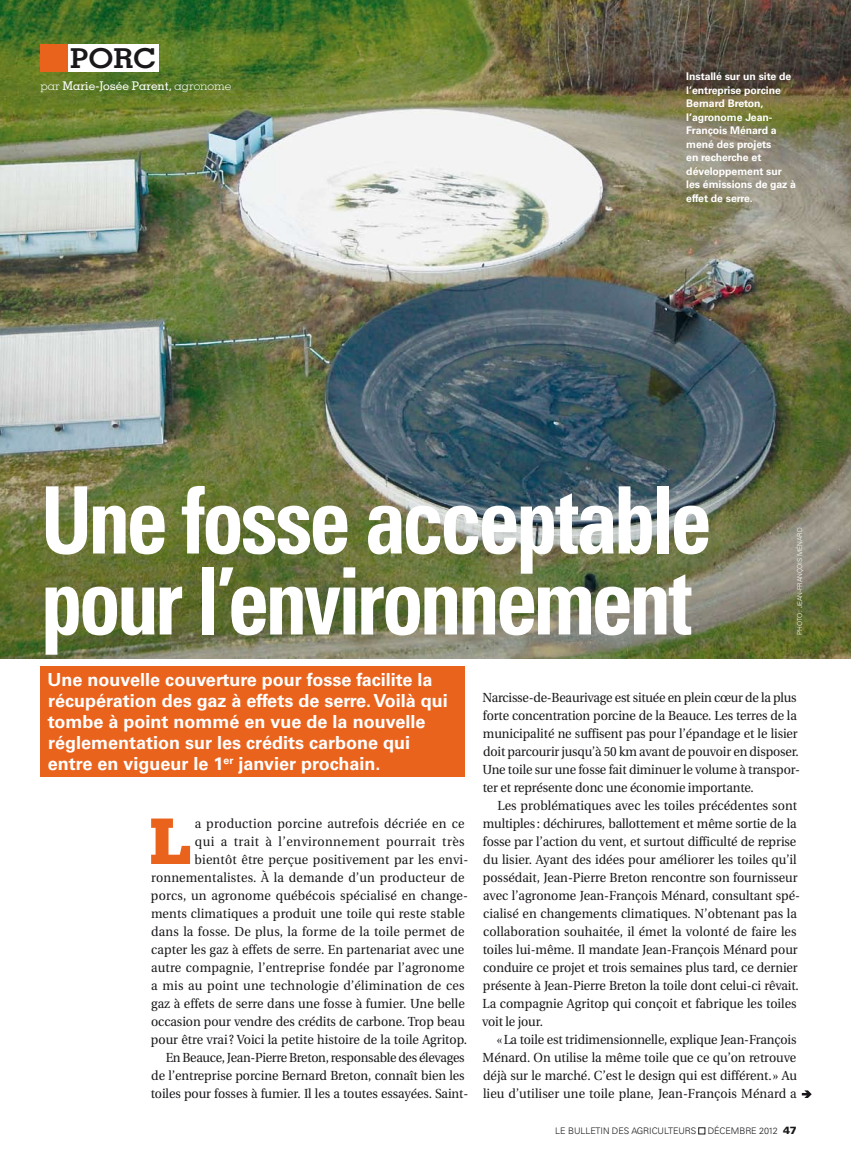
<style>
.page{position:relative;width:851px;height:1161px;background:#fff}
.page>*{position:absolute;margin:0;border:0;box-sizing:border-box;transform-origin:0 0}
.t1{font:700 condensed 93px/81px "Univers";letter-spacing:-.045em;color:#fff;scale:.9 1}
.t2{font:800 63px "Memphis";color:#ea631d;scale:.95 1}
.t3{font:700 27.45px "Memphis";color:#1a171b;scale:1.1 1}
.t4{font:700 18px/21px "Univers";color:#fff}
.t5{font:13.2px/18px "Utopia";color:#1a171b;scale:.95 1}
.t6{font:13.2px "Utopia";letter-spacing:.02em;color:#1a171b;scale:.95 1}
.t7{font:13.2px "Utopia";letter-spacing:-.02em;color:#1a171b;scale:.95 1}
.t8{font:13.2px "Utopia";letter-spacing:.035em;color:#1a171b;scale:.95 1}
.t9{font:500 12px "Memphis";letter-spacing:-.005em;color:#fff}
.t10{font:700 10.5px/13.5px "Univers";letter-spacing:-.005em;color:#fff}
.t11{font:300 9px "Univers";letter-spacing:-.005em;color:#1a171b}
.t12{font:300 6.75px "Univers";letter-spacing:-.005em;color:#fff}
.s1{font-weight:300}
.s2{font-weight:900;font-size:10.5px}
</style>
<div class="page">
<div style="left:698px;top:1128px;width:7px;height:6px;border:1px solid #1a171b"></div>
<img style="left:0;top:0;width:850px;height:658px">
<div style="left:68px;top:45px;width:91px;height:27px;background:#fff"></div>
<div style="left:40px;top:45px;width:28px;height:27px;background:#ea631d"></div>
<div style="left:40px;top:666px;width:425px;height:111px;background:#ea631d"></div>
<svg style="left:801px;top:1090px;width:10px;height:8px"></svg>
<h3 class="t3" style="left:70px;top:41px;width:80px">PORC</h3>
<p class="t9" style="left:40px;top:78px;width:192px"><span class="s1">par</span> Marie-Josée Parent, <span class="s1">agronome</span></p>
<p class="t10" style="left:686px;top:70px;width:111px">Installé sur un site de l’entreprise porcine<br>Bernard Breton, l’agronome Jean-<br>François Ménard a mené des projets<br>en recherche et développement sur les émissions de gaz à effet de serre.</p>
<h1 class="t1" style="left:41px;top:480px;width:747px">Une fosse acceptable pour l’environnement</h1>
<p class="t12" style="left:795px;top:634px;width:107px;rotate:-90deg">PHOTO: JEAN-FRANÇOIS MÉNARD</p>
<h3 class="t4" style="left:48px;top:670px;width:402px">Une nouvelle couverture pour fosse facilite la récupération des gaz à effets de serre. Voilà qui tombe à point nommé en vue de la nouvelle réglementation sur les crédits carbone qui entre en vigueur le 1<sup>er</sup> janvier prochain.</h3>
<h2 class="t2" style="left:149px;top:801px;width:47px">L</h2>
<p class="t6" style="left:195px;top:816px;width:285px">a production porcine autrefois décriée en ce</p>
<p class="t8" style="left:195px;top:834px;width:285px">qui a trait à l’environnement pourrait très</p>
<p class="t5" style="left:194px;top:851px;width:289px">bientôt être perçue positivement par les envi-</p>
<p class="t5" style="left:151px;top:869px;width:331px">ronnementalistes. À la demande d’un producteur de</p>
<p class="t6" style="left:151px;top:888px;width:335px">porcs, un agronome québécois spécialisé en change-</p>
<p class="t5" style="left:151px;top:905px;width:332px">ments climatiques a produit une toile qui reste stable</p>
<p class="t5" style="left:151px;top:923px;width:331px">dans la fosse. De plus, la forme de la toile permet de</p>
<p class="t5" style="left:151px;top:941px;width:331px">capter les gaz à effets de serre. En partenariat avec une</p>
<p class="t5" style="left:151px;top:959px;width:331px">autre compagnie, l’entreprise fondée par l’agronome</p>
<p class="t5" style="left:151px;top:977px;width:331px">a mis au point une technologie d’élimination de ces</p>
<p class="t5" style="left:151px;top:995px;width:331px">gaz à effets de serre dans une fosse à fumier. Une belle</p>
<p class="t5" style="left:151px;top:1013px;width:332px">occasion pour vendre des crédits de carbone. Trop beau</p>
<p class="t5" style="left:151px;top:1031px;width:334px">pour être vrai? Voici la petite histoire de la toile Agritop.</p>
<p class="t7" style="left:166px;top:1050px;width:316px">En Beauce, Jean-Pierre Breton, responsable des élevages</p>
<p class="t5" style="left:151px;top:1067px;width:331px">de l’entreprise porcine Bernard Breton, connaît bien les</p>
<p class="t5" style="left:151px;top:1085px;width:336px">toiles pour fosses à fumier. Il les a toutes essayées. Saint-</p>
<p class="t5" style="left:482px;top:689px;width:336px">Narcisse-de-Beaurivage est située en plein cœur de la plus forte concentration porcine de la Beauce. Les terres de la municipalité ne suffisent pas pour l’épandage et le lisier doit parcourir jusqu’à 50 km avant de pouvoir en disposer.<br>Une toile sur une fosse fait diminuer le volume à transpor&shy;ter et représente donc une économie importante.</p>
<p class="t5" style="left:482px;top:797px;width:336px;text-indent:16px">Les problématiques avec les toiles précédentes sont multiples: déchirures, ballottement et même sortie de la fosse par l’action du vent, et surtout difficulté de reprise du lisier. Ayant des idées pour améliorer les toiles qu’il possédait, Jean-Pierre Breton rencontre son fournisseur avec l’agronome Jean-François Ménard, consultant spé&shy;cialisé en changements climatiques. N’obtenant pas la collaboration souhaitée, il émet la volonté de faire les toiles lui-même. Il mandate Jean-François Ménard pour conduire ce projet et trois semaines plus tard, ce dernier présente à Jean-Pierre Breton la toile dont celui-ci rêvait.<br>La compagnie Agritop qui conçoit et fabrique les toiles voit le jour.</p>
<p class="t5" style="left:482px;top:1031px;width:332px;text-align:justify;text-indent:14px">«La toile est tridimensionnelle, explique Jean-François Ménard. On utilise la même toile que ce qu’on retrouve déjà sur le marché. C’est le design qui est différent.» Au lieu d’utiliser une toile plane, Jean-François Ménard a</p>
<p class="t11" style="left:555px;top:1125px;width:142px">LE BULLETIN DES AGRICULTEURS</p>
<p class="t11" style="left:707px;top:1125px;width:91px">DÉCEMBRE 2012 <span class="s2">47</span></p>
</div>
